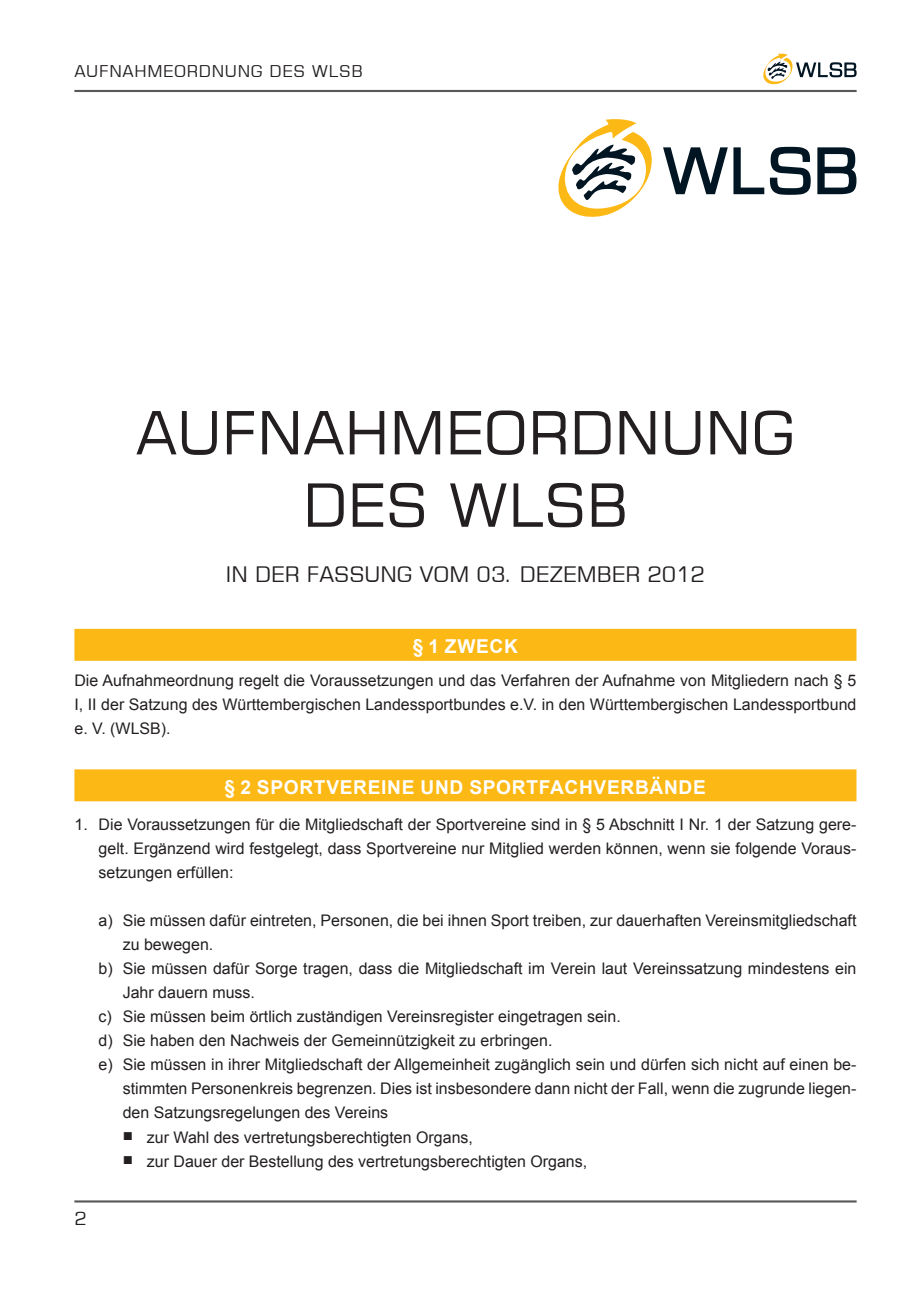
<style>
.page{position:relative;width:919px;height:1289px;background:#fff}
.page>*{position:absolute;margin:0;border:0;box-sizing:border-box;transform-origin:0 0}
.t1{font:59.55px/72.3px "Square 721 BT";color:#231f20;text-align:center}
.t2{font:21.3px "Square 721 BT";color:#231f20}
.t3{font:700 19.2px "Arial";letter-spacing:.035em;color:#fff}
.t4{font:18px "Square 721 BT";color:#231f20}
.t5{font:16.2px "Square 721 BT";letter-spacing:.04em;color:#231f20}
.t6{font:15.9px/24px "Arial";color:#231f20;text-align:justify}
.s1{font-size:17.1px}
</style>
<div class="page">
<hr style="left:74px;top:90px;width:782px;height:2px;background:#57585a">
<hr style="left:74px;top:1200px;width:782px;height:2px;background:#57585a">
<svg style="left:763px;top:54px;width:93px;height:30px"></svg>
<div style="left:74px;top:629px;width:782px;height:31px;background:#fcb814"></div>
<div style="left:74px;top:769px;width:782px;height:32px;background:#fcb814"></div>
<svg style="left:558px;top:119px;width:94px;height:98px"></svg>
<svg style="left:663px;top:147px;width:64px;height:47px"></svg>
<svg style="left:733px;top:147px;width:77px;height:48px"></svg>
<svg style="left:817px;top:147px;width:39px;height:47px"></svg>
<p class="t5" style="left:74px;top:61px;width:290px">AUFNAHMEORDNUNG DES WLSB</p>
<h1 class="t1" style="left:136px;top:396px;width:660px">AUFNAHMEORDNUNG<br>DES WLSB</h1>
<h2 class="t2" style="left:226px;top:560px;width:480px">IN DER FASSUNG VOM 03. DEZEMBER 2012</h2>
<p class="t3" style="left:412px;top:632px;width:107px">§ 1 ZWECK</p>
<p class="t6" style="left:74px;top:668px;width:783px">Die Aufnahmeordnung regelt die Voraussetzungen und das Verfahren der Aufnahme von Mitgliedern nach § 5<br>I, II der Satzung des Württembergischen Landessportbundes e.V. in den Württembergischen Landessportbund e. V. (WLSB).</p>
<p class="t3" style="left:225px;top:773px;width:482px">§ 2 SPORTVEREINE UND SPORTFACHVERBÄNDE</p>
<p class="t6" style="left:99px;top:812px;width:759px;text-indent:-24px">1. Die Voraussetzungen für die Mitgliedschaft der Sportvereine sind in § 5 Abschnitt I Nr. 1 der Satzung gere&shy;gelt. Ergänzend wird festgelegt, dass Sportvereine nur Mitglied werden können, wenn sie folgende Voraus&shy;setzungen erfüllen:</p>
<p class="t6" style="left:99px;top:908px;width:759px">a) Sie müssen dafür eintreten, Personen, die bei ihnen Sport treiben, zur dauerhaften Vereinsmitgliedschaft</p>
<p class="t6" style="left:123px;top:932px;width:92px">zu bewegen.</p>
<p class="t6" style="left:99px;top:956px;width:759px">b) Sie müssen dafür Sorge tragen, dass die Mitgliedschaft im Verein laut Vereinssatzung mindestens ein</p>
<p class="t6" style="left:123px;top:980px;width:134px">Jahr dauern muss.</p>
<p class="t6" style="left:99px;top:1004px;width:523px">c) Sie müssen beim örtlich zuständigen Vereinsregister eingetragen sein.</p>
<p class="t6" style="left:99px;top:1028px;width:455px">d) Sie haben den Nachweis der Gemeinnützigkeit zu erbringen.</p>
<p class="t6" style="left:99px;top:1052px;width:759px">e) Sie müssen in ihrer Mitgliedschaft der Allgemeinheit zugänglich sein und dürfen sich nicht auf einen be-</p>
<p class="t6" style="left:123px;top:1076px;width:735px">stimmten Personenkreis begrenzen. Dies ist insbesondere dann nicht der Fall, wenn die zugrunde liegen-</p>
<p class="t6" style="left:123px;top:1100px;width:267px">den Satzungsregelungen des Vereins</p>
<p class="t6" style="left:123px;top:1124px;width:352px"><span class="s1">■</span> zur Wahl des vertretungsberechtigten Organs,</p>
<p class="t6" style="left:123px;top:1148px;width:466px"><span class="s1">■</span> zur Dauer der Bestellung des vertretungsberechtigten Organs,</p>
<p class="t4" style="left:74px;top:1207px;width:14px">2</p>
</div>
